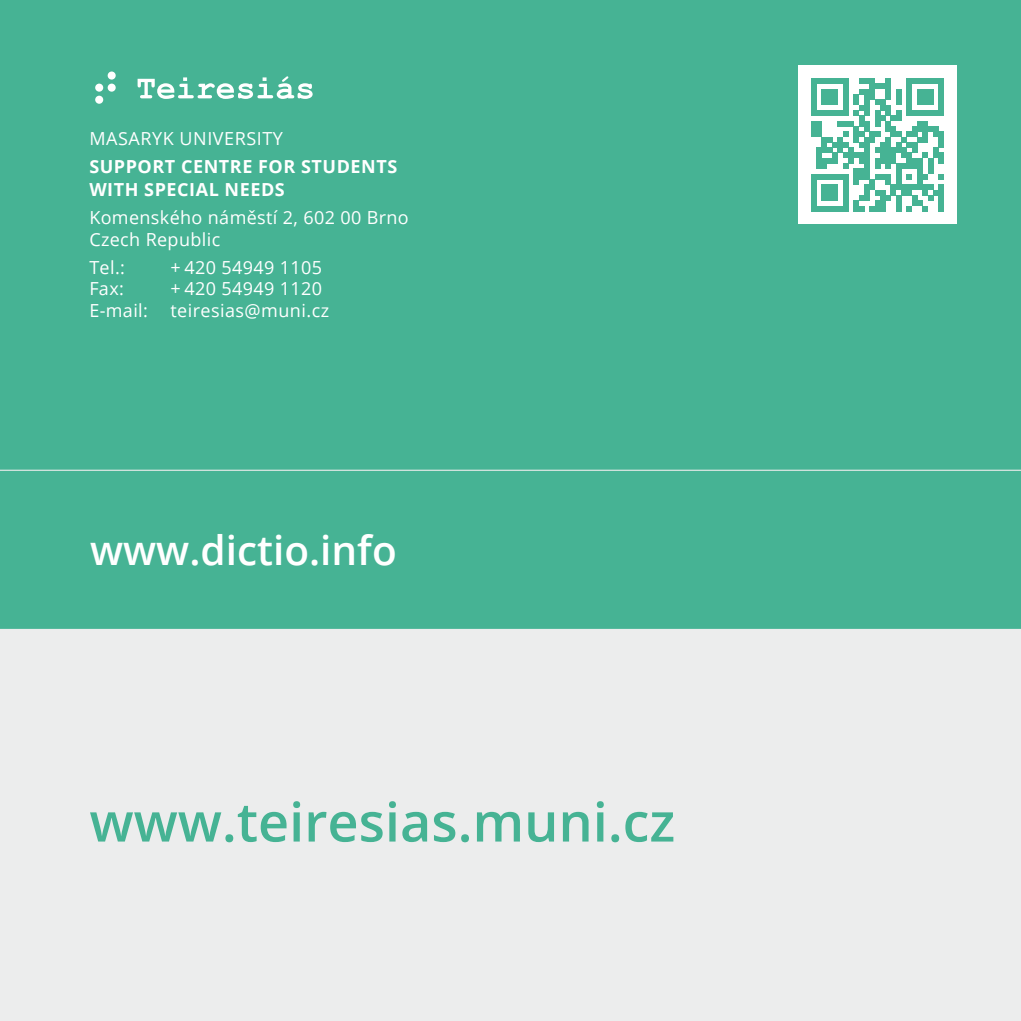
<style>
.page{position:relative;width:1021px;height:1021px;background:#fff}
.page>*{position:absolute;margin:0;border:0;box-sizing:border-box;transform-origin:0 0}
.velký_odkaz{font:600 54px "Open Sans";color:#46b394}
.bílý_odkaz{font:600 40.5px "Open Sans";color:#fff}
.kontakt__normální{font:18px "Open Sans";letter-spacing:.02em;color:#fff}
.kontakt__verzálky{font:700 18px/22.5px "Open Sans";letter-spacing:.03em;color:#fff}
.kontakt__verzálky-2{font:18px "Open Sans";letter-spacing:.03em;color:#fff}
</style>
<div class="page">
<div style="left:0;top:0;width:1020px;height:629px;background:#46b394"></div>
<div style="left:0;top:629px;width:1020px;height:391px;background:#eceded"></div>
<svg style="left:0;top:469px;width:1020px;height:160px"></svg>
<div style="left:108px;top:71px;width:8px;height:9px;background:#fff;border-radius:50%"></div>
<div style="left:95px;top:84px;width:8px;height:8px;background:#fff;border-radius:50%"></div>
<div style="left:108px;top:84px;width:8px;height:8px;background:#fff;border-radius:50%"></div>
<div style="left:95px;top:96px;width:8px;height:8px;background:#fff;border-radius:50%"></div>
<svg style="left:138px;top:76px;width:174px;height:23px"></svg>
<div style="left:798px;top:65px;width:158px;height:159px;background:#fff"></div>
<svg style="left:811px;top:78px;width:133px;height:133px"></svg>
<p class="kontakt__verzálky-2" style="left:89px;top:126px;width:195px">MASARYK UNIVERSITY</p>
<p class="kontakt__verzálky" style="left:89px;top:155px;width:309px">SUPPORT CENTRE FOR STUDENTS<br>WITH SPECIAL NEEDS</p>
<p class="kontakt__normální" style="left:89px;top:205px;width:321px">Komenského náměstí 2, 602 00 Brno</p>
<p class="kontakt__normální" style="left:89px;top:227px;width:132px">Czech Republic</p>
<p class="kontakt__normální" style="left:89px;top:255px;width:37px">Tel.:</p>
<p class="kontakt__normální" style="left:170px;top:255px;width:153px">+ 420 54949 1105</p>
<p class="kontakt__normální" style="left:89px;top:276px;width:36px">Fax:</p>
<p class="kontakt__normální" style="left:170px;top:276px;width:153px">+ 420 54949 1120</p>
<p class="kontakt__normální" style="left:89px;top:298px;width:241px">E-mail: teiresias@muni.cz</p>
<p class="bílý_odkaz" style="left:90px;top:523px;width:308px">www.dictio.info</p>
<p class="velký_odkaz" style="left:89px;top:784px;width:587px">www.teiresias.muni.cz</p>
</div>
